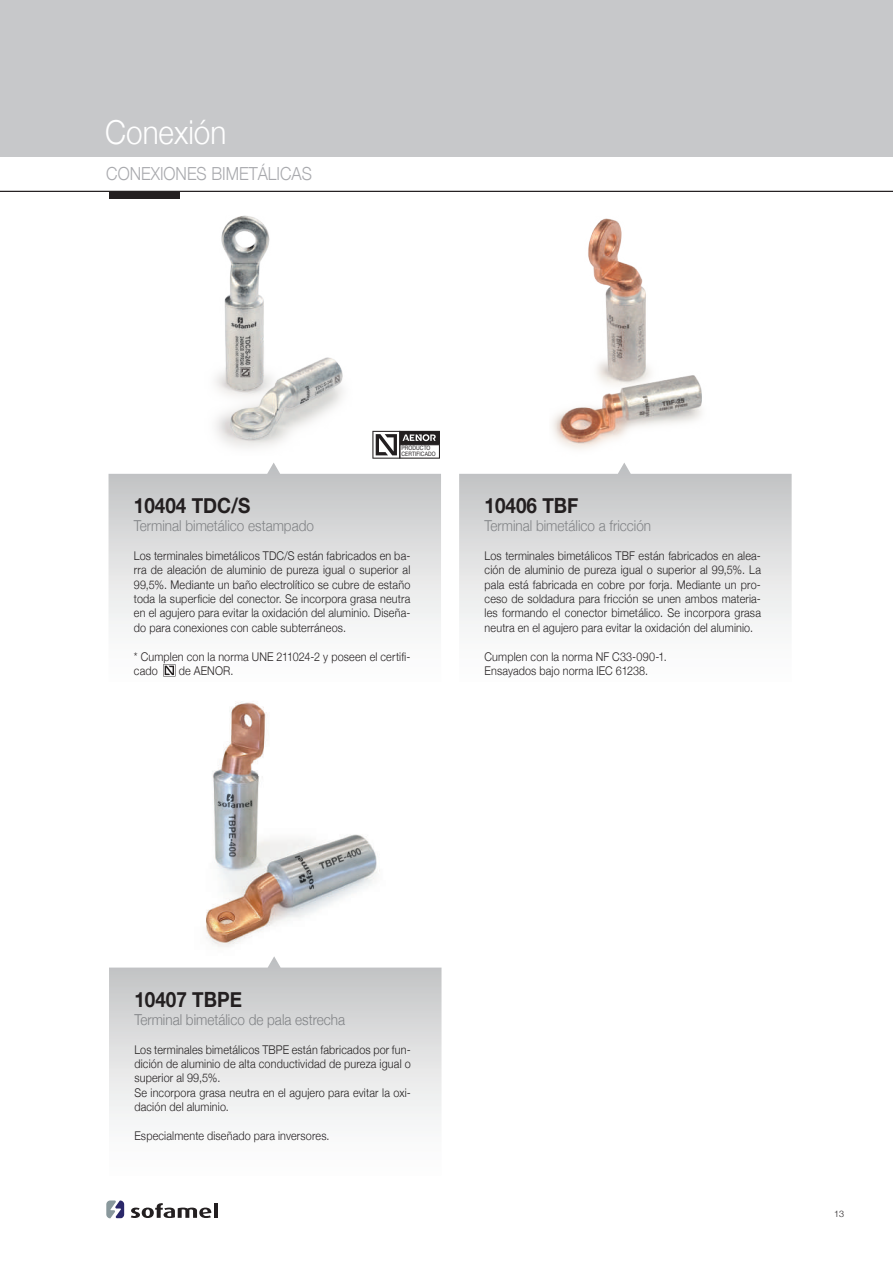
<style>
.page{position:relative;width:893px;height:1263px;background:#fff}
.page>*{position:absolute;margin:0;border:0;box-sizing:border-box;transform-origin:0 0}
.t1{font:300 33px "Helvetica Neue";color:#fff;scale:.9 1}
.t2{font:700 21px "Helvetica Neue";color:#231f20;scale:.9 1}
.t3{font:300 18px "Helvetica Neue";color:#a8a9ad;scale:.9 1}
.t4{font:300 15px "Helvetica Neue";color:#808285;scale:.9 1}
.t5{font:300 12px/14.4px "Helvetica Neue";letter-spacing:.015em;color:#231f20;scale:.9 1}
.t6{font:300 9px "Helvetica Neue";color:#231f20}
.t7{font:6px/6px "Helvetica Neue";letter-spacing:.02em;color:#231f20;scale:.85 1}
</style>
<div class="page">
<img style="left:206px;top:701px;width:174px;height:246px">
<div style="left:0;top:0;width:893px;height:156px;background:#c7c8ca"></div>
<svg style="left:131px;top:1203px;width:80px;height:15px"></svg>
<hr style="left:214px;top:1203px;width:4px;height:15px;background:#231f20">
<svg style="left:106px;top:1200px;width:18px;height:18px"></svg>
<hr style="left:0;top:191px;width:893px;height:1px;background:#231f20">
<div style="left:109px;top:191px;width:70px;height:7px;background:#231f20"></div>
<img style="left:215px;top:215px;width:128px;height:233px">
<img style="left:552px;top:218px;width:150px;height:231px">
<svg style="left:163px;top:664px;width:12px;height:12px"></svg>
<svg style="left:372px;top:431px;width:68px;height:28px"></svg>
<h1 class="t1" style="left:105px;top:106px;width:136px">Conexión</h1>
<h3 class="t3" style="left:106px;top:159px;width:230px">CONEXIONES BIMETÁLICAS</h3>
<p class="t7" style="left:401px;top:446px;width:42px">PRODUCTO<br>CERTIFICADO</p>
<h2 class="t2" style="left:134px;top:489px;width:131px">10404 TDC/S</h2>
<p class="t4" style="left:134px;top:514px;width:202px">Terminal bimetálico estampado</p>
<p class="t5" style="left:134px;top:547px;width:309px;text-align:justify">Los terminales bimetálicos TDC/S están fabricados en ba&shy;rra de aleación de aluminio de pureza igual o superior al 99,5%. Mediante un baño electrolítico se cubre de estaño toda la superficie del conector. Se incorpora grasa neutra en el agujero para evitar la oxidación del aluminio. Diseña&shy;do para conexiones con cable subterráneos.</p>
<p class="t5" style="left:134px;top:648px;width:309px">* Cumplen con la norma UNE 211024-2 y poseen el certifi&shy;cado</p>
<p class="t5" style="left:179px;top:663px;width:62px">de AENOR.</p>
<h2 class="t2" style="left:485px;top:489px;width:106px">10406 TBF</h2>
<p class="t4" style="left:485px;top:514px;width:187px">Terminal bimetálico a fricción</p>
<p class="t5" style="left:485px;top:547px;width:309px;text-align:justify">Los terminales bimetálicos TBF están fabricados en alea&shy;ción de aluminio de pureza igual o superior al 99,5%. La pala está fabricada en cobre por forja. Mediante un pro&shy;ceso de soldadura para fricción se unen ambos materia&shy;les formando el conector bimetálico. Se incorpora grasa neutra en el agujero para evitar la oxidación del aluminio.</p>
<p class="t5" style="left:485px;top:648px;width:204px">Cumplen con la norma NF C33-090-1.<br>Ensayados bajo norma IEC 61238.</p>
<h2 class="t2" style="left:134px;top:983px;width:121px">10407 TBPE</h2>
<p class="t4" style="left:134px;top:1007px;width:235px">Terminal bimetálico de pala estrecha</p>
<p class="t5" style="left:134px;top:1041px;width:309px">Los terminales bimetálicos TBPE están fabricados por fun&shy;dición de aluminio de alta conductividad de pureza igual o superior al 99,5%.<br>Se incorpora grasa neutra en el agujero para evitar la oxi&shy;dación del aluminio.</p>
<p class="t5" style="left:134px;top:1128px;width:218px">Especialmente diseñado para inversores.</p>
<p class="t6" style="left:834px;top:1207px;width:12px">13</p>
</div>
